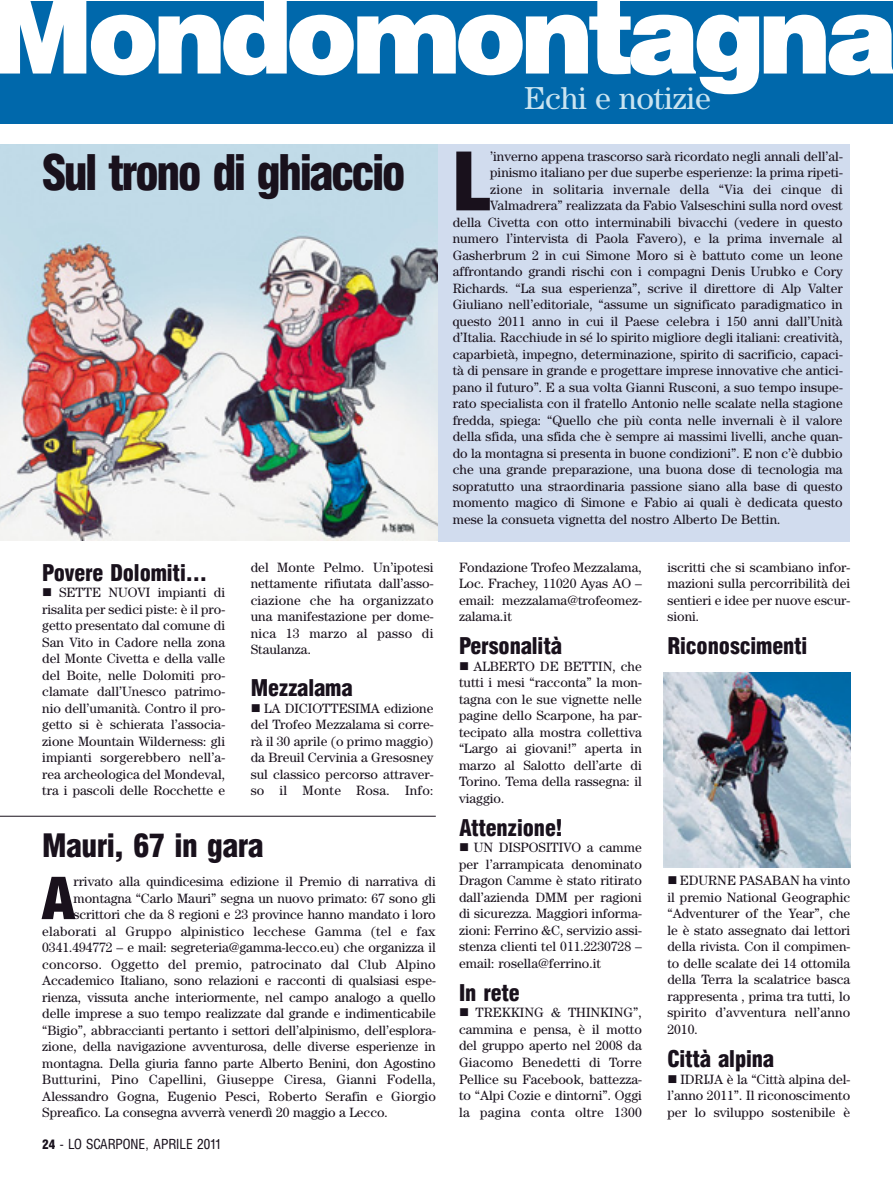
<style>
.page{position:relative;width:893px;height:1191px;background:#fff}
.page>*{position:absolute;margin:0;border:0;box-sizing:border-box;transform-origin:0 0}
.t1{font:110.1px "Cg Triumvirate Bl";letter-spacing:-.065em;color:#fff}
.t2{font:900 condensed 82.35px "Helvetica Neue";color:#19111c}
.t3{font:900 condensed 59.25px "Helvetica Neue";color:#19111c}
.t4{font:900 condensed 47.85px "AT Triumvirate";letter-spacing:-.05em;color:#19111c}
.t5{font:31.8px "Century";letter-spacing:-.01em;color:#cae4f0}
.t6{font:900 condensed 31.5px "AT Triumvirate";letter-spacing:-.015em;color:#19111c}
.t7{font:900 condensed 22.5px "AT Triumvirate";letter-spacing:-.005em;color:#19111c}
.t8{font:13.5px/16.5px "Century";color:#19111c;text-align:justify}
.t9{font:13.5px "Century";letter-spacing:.02em;color:#19111c}
.t10{font:condensed 13.5px "AT Triumvirate";color:#19111c}
.s1{font-weight:900;font-size:12.75px}
</style>
<div class="page">
<div style="left:42px;top:144px;width:808px;height:398px;background:#d1dcee"></div>
<div style="left:0;top:1px;width:892px;height:122px;background:#0068ab"></div>
<img style="left:0;top:144px;width:438px;height:397px">
<img style="left:663px;top:672px;width:187px;height:195px">
<hr style="left:0;top:816px;width:436px;height:1px;background:#19111c">
<h1 class="t1" style="left:-10px;top:-8px;width:909px">Mondomontagna</h1>
<h3 class="t5" style="left:524px;top:87px;width:188px">Echi e notizie</h3>
<h3 class="t4" style="left:42px;top:153px;width:365px">Sul trono di ghiaccio</h3>
<h3 class="t7" style="left:42px;top:563px;width:166px">Povere Dolomiti…</h3>
<p class="t8" style="left:42px;top:585px;width:184px;text-indent:17px">SETTE NUOVI impianti di risalita per sedici piste: è il pro&shy;getto presentato dal comune di San Vito in Cadore nella zona del Monte Civetta e della valle del Boite, nelle Dolomiti pro&shy;clamate dall’Unesco patrimo&shy;nio dell’umanità. Contro il pro&shy;getto si è schierata l’associa&shy;zione Mountain Wilderness: gli impianti sorgerebbero nell’a&shy;rea archeologica del Mondeval, tra i pascoli delle Rocchette e</p>
<p class="t8" style="left:251px;top:560px;width:184px">del Monte Pelmo. Un’ipotesi nettamente rifiutata dall’asso&shy;ciazione che ha organizzato una manifestazione per dome&shy;nica 13 marzo al passo di Staulanza.</p>
<h3 class="t7" style="left:251px;top:679px;width:103px">Mezzalama</h3>
<p class="t8" style="left:251px;top:701px;width:184px;text-indent:13px">LA DICIOTTESIMA edizione del Trofeo Mezzalama si corre&shy;rà il 30 aprile (o primo maggio) da Breuil Cervinia a Gresosney sul classico percorso attraver&shy;so il Monte Rosa. Info:</p>
<h3 class="t6" style="left:42px;top:832px;width:223px">Mauri, 67 in gara</h3>
<h3 class="t3" style="left:42px;top:876px;width:34px">A</h3>
<p class="t8" style="left:74px;top:874px;width:364px">rrivato alla quindicesima edizione il Premio di narrativa di</p>
<p class="t8" style="left:74px;top:891px;width:364px">montagna “Carlo Mauri” segna un nuovo primato: 67 sono gli</p>
<p class="t8" style="left:74px;top:907px;width:364px">scrittori che da 8 regioni e 23 province hanno mandato i loro</p>
<p class="t8" style="left:42px;top:924px;width:395px">elaborati al Gruppo alpinistico lecchese Gamma (tel e fax</p>
<p class="t8" style="left:42px;top:940px;width:395px">0341.494772 – e mail: segreteria@gamma-lecco.eu) che organizza il</p>
<p class="t8" style="left:42px;top:957px;width:395px">concorso. Oggetto del premio, patrocinato dal Club Alpino</p>
<p class="t8" style="left:42px;top:973px;width:395px">Accademico Italiano, sono relazioni e racconti di qualsiasi espe-</p>
<p class="t8" style="left:42px;top:990px;width:395px">rienza, vissuta anche interiormente, nel campo analogo a quello</p>
<p class="t8" style="left:42px;top:1006px;width:395px">delle imprese a suo tempo realizzate dal grande e indimenticabile</p>
<p class="t8" style="left:42px;top:1023px;width:395px">“Bigio”, abbraccianti pertanto i settori dell’alpinismo, dell’esplora-</p>
<p class="t8" style="left:42px;top:1039px;width:395px">zione, della navigazione avventurosa, delle diverse esperienze in</p>
<p class="t8" style="left:42px;top:1056px;width:395px">montagna. Della giuria fanno parte Alberto Benini, don Agostino</p>
<p class="t8" style="left:42px;top:1072px;width:395px">Butturini, Pino Capellini, Giuseppe Ciresa, Gianni Fodella,</p>
<p class="t8" style="left:42px;top:1089px;width:395px">Alessandro Gogna, Eugenio Pesci, Roberto Serafin e Giorgio</p>
<p class="t8" style="left:42px;top:1105px;width:347px">Spreafico. La consegna avverrà venerdì 20 maggio a Lecco.</p>
<p class="t10" style="left:42px;top:1138px;width:181px"><span class="s1">24</span> - LO SCARPONE, APRILE 2011</p>
<h2 class="t2" style="left:453px;top:151px;width:39px">L</h2>
<p class="t8" style="left:490px;top:149px;width:354px">’inverno appena trascorso sarà ricordato negli annali dell’al-</p>
<p class="t8" style="left:490px;top:166px;width:354px">pinismo italiano per due superbe esperienze: la prima ripeti-</p>
<p class="t9" style="left:490px;top:184px;width:354px">zione in solitaria invernale della “Via dei cinque di</p>
<p class="t8" style="left:490px;top:199px;width:354px">Valmadrera” realizzata da Fabio Valseschini sulla nord ovest</p>
<p class="t8" style="left:453px;top:215px;width:391px">della Civetta con otto interminabili bivacchi (vedere in questo</p>
<p class="t8" style="left:453px;top:232px;width:391px">numero l’intervista di Paola Favero), e la prima invernale al</p>
<p class="t8" style="left:453px;top:248px;width:391px">Gasherbrum 2 in cui Simone Moro si è battuto come un leone</p>
<p class="t8" style="left:453px;top:265px;width:391px">affrontando grandi rischi con i compagni Denis Urubko e Cory</p>
<p class="t8" style="left:453px;top:281px;width:391px">Richards. “La sua esperienza”, scrive il direttore di Alp Valter</p>
<p class="t8" style="left:453px;top:298px;width:391px">Giuliano nell’editoriale, “assume un significato paradigmatico in</p>
<p class="t8" style="left:453px;top:314px;width:391px">questo 2011 anno in cui il Paese celebra i 150 anni dall’Unità</p>
<p class="t8" style="left:453px;top:331px;width:391px">d’Italia. Racchiude in sé lo spirito migliore degli italiani: creatività,</p>
<p class="t8" style="left:453px;top:347px;width:391px">caparbietà, impegno, determinazione, spirito di sacrificio, capaci-</p>
<p class="t8" style="left:453px;top:364px;width:391px">tà di pensare in grande e progettare imprese innovative che antici-</p>
<p class="t8" style="left:453px;top:380px;width:391px">pano il futuro”. E a sua volta Gianni Rusconi, a suo tempo insupe-</p>
<p class="t8" style="left:453px;top:397px;width:391px">rato specialista con il fratello Antonio nelle scalate nella stagione</p>
<p class="t8" style="left:453px;top:413px;width:391px">fredda, spiega: “Quello che più conta nelle invernali è il valore</p>
<p class="t8" style="left:453px;top:430px;width:391px">della sfida, una sfida che è sempre ai massimi livelli, anche quan-</p>
<p class="t8" style="left:453px;top:446px;width:391px">do la montagna si presenta in buone condizioni”. E non c’è dubbio</p>
<p class="t8" style="left:453px;top:463px;width:391px">che una grande preparazione, una buona dose di tecnologia ma</p>
<p class="t8" style="left:453px;top:479px;width:391px">sopratutto una straordinaria passione siano alla base di questo</p>
<p class="t8" style="left:453px;top:496px;width:391px">momento magico di Simone e Fabio ai quali è dedicata questo</p>
<p class="t8" style="left:453px;top:512px;width:329px">mese la consueta vignetta del nostro Alberto De Bettin.</p>
<p class="t8" style="left:459px;top:560px;width:184px">Fondazione Trofeo Mezzalama, Loc. Frachey, 11020 Ayas AO – email: mezzalama@trofeomez&shy;zalama.it</p>
<h3 class="t7" style="left:459px;top:637px;width:104px">Personalità</h3>
<p class="t8" style="left:459px;top:659px;width:184px;text-indent:14px">ALBERTO DE BETTIN, che tutti i mesi “racconta” la mon&shy;tagna con le sue vignette nelle pagine dello Scarpone, ha par&shy;tecipato alla mostra collettiva “Largo ai giovani!” aperta in marzo al Salotto dell’arte di Torino. Tema della rassegna: il viaggio.</p>
<h3 class="t7" style="left:459px;top:818px;width:105px">Attenzione!</h3>
<p class="t8" style="left:459px;top:840px;width:184px;text-indent:15px">UN DISPOSITIVO a camme per l’arrampicata denominato Dragon Camme è stato ritirato dall’azienda DMM per ragioni di sicurezza. Maggiori informa&shy;zioni: Ferrino &amp;C, servizio assi&shy;stenza clienti tel 011.2230728 – email: rosella@ferrino.it</p>
<h3 class="t7" style="left:459px;top:983px;width:62px">In rete</h3>
<p class="t8" style="left:459px;top:1005px;width:184px;text-indent:17px">TREKKING &amp; THINKING”, cammina e pensa, è il motto del gruppo aperto nel 2008 da Giacomo Benedetti di Torre Pellice su Facebook, battezza&shy;to “Alpi Cozie e dintorni”. Oggi la pagina conta oltre 1300</p>
<p class="t8" style="left:667px;top:560px;width:184px">iscritti che si scambiano infor&shy;mazioni sulla percorribilità dei sentieri e idee per nuove escur&shy;sioni.</p>
<h3 class="t7" style="left:667px;top:637px;width:142px">Riconoscimenti</h3>
<p class="t8" style="left:667px;top:873px;width:184px;text-indent:12px">EDURNE PASABAN ha vinto il premio National Geographic “Adventurer of the Year”, che le è stato assegnato dai lettori della rivista. Con il compimen&shy;to delle scalate dei 14 ottomila della Terra la scalatrice basca rappresenta , prima tra tutti, lo spirito d’avventura nell’anno 2010.</p>
<h3 class="t7" style="left:667px;top:1049px;width:108px">Città alpina</h3>
<p class="t8" style="left:667px;top:1071px;width:184px;text-indent:13px">IDRIJA è la “Città alpina del&shy;l’anno 2011”. Il riconoscimento per lo sviluppo sostenibile è</p>
</div>
